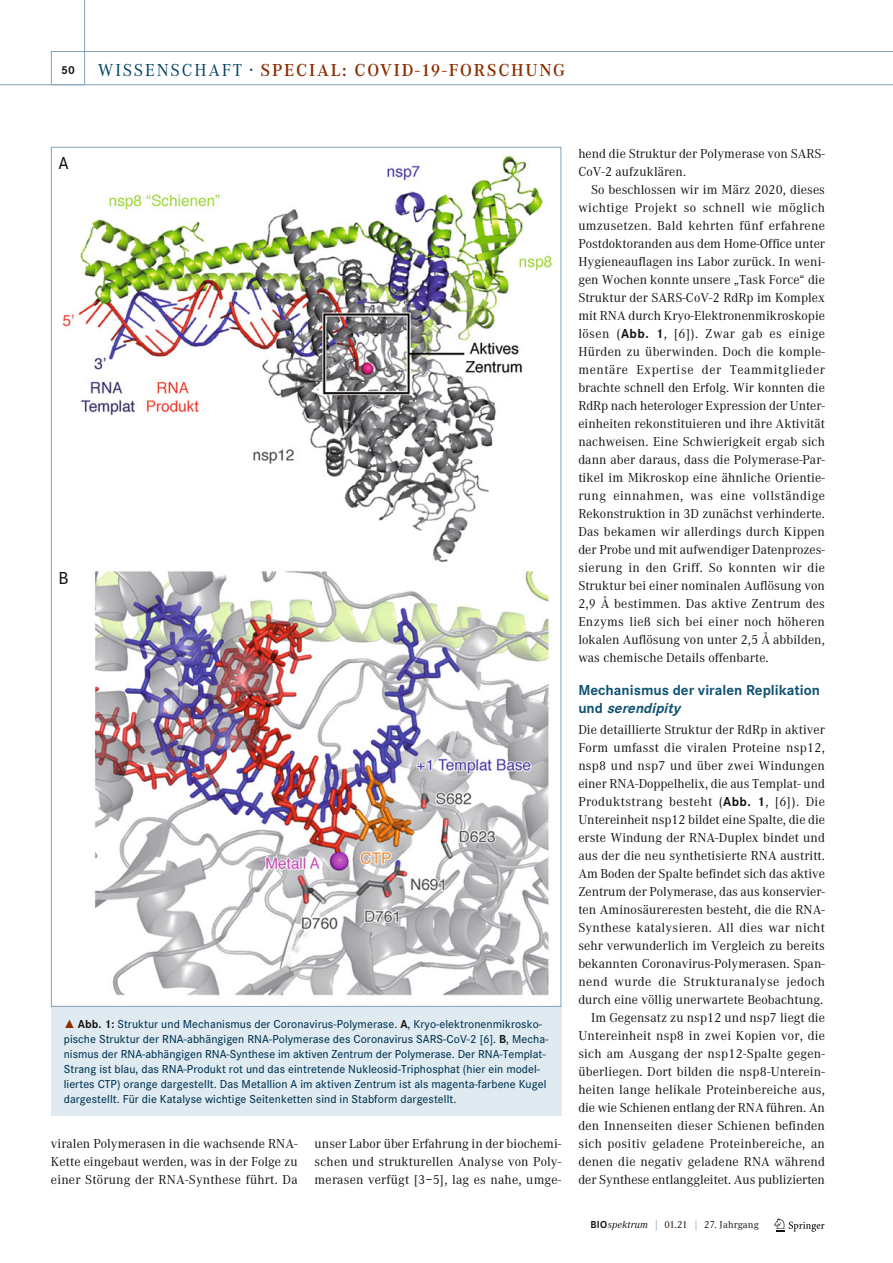
<style>
.page{position:relative;width:893px;height:1263px;background:#fff}
.page>*{position:absolute;margin:0;border:0;box-sizing:border-box;transform-origin:0 0}
.t1{font:600 18px "Corporate A";letter-spacing:.1em;color:#8d2d00}
.t2{font:500 18px "Corporate S";color:#131413}
.t3{font:700 15px/18px "Corporate S";color:#115273}
.t4{font:13.5px/18px "Corporate A";letter-spacing:.005em;color:#131413;text-align:justify}
.t5{font:500 12px/15px "Corporate S";letter-spacing:.005em;color:#003252}
.t6{font:700 12px "Corporate S";color:#131413}
.t7{font:10.5px "Corporate A";letter-spacing:.015em;color:#131413}
.s1{font-weight:400;color:#004264}
.s2{font-family:"The Sans Expert";font-weight:400;color:#8d2d00}
.s3{font-weight:700;color:#131413}
.s4{font-family:"Corporate S";font-weight:700}
.s5{font-style:italic}
.s6{color:#658ba6}
</style>
<div class="page">
<svg style="left:774px;top:1218px;width:50px;height:14px"></svg>
<div style="left:51px;top:1007px;width:510px;height:109px;background:#dfebf1"></div>
<img style="left:62px;top:154px;width:490px;height:842px">
<svg style="left:0;top:0;width:85px;height:85px"></svg>
<div style="left:51px;top:51px;width:842px;height:34px;border:1px solid #84a2ba"></div>
<p class="t6" style="left:61px;top:66px;width:15px">50</p>
<h1 class="t1" style="left:98px;top:63px;width:469px"><span class="s1">WISSENSCHAFT ·</span> SPECIAL: COVID-19-FORSCHUNG</h1>
<h1 class="t2" style="left:58px;top:156px;width:12px">A</h1>
<h1 class="t2" style="left:58px;top:571px;width:12px">B</h1>
<p class="t5" style="left:64px;top:1018px;width:486px"><span class="s2">˚</span> <span class="s3">Abb. 1:</span> Struktur und Mechanismus der Coronavirus-Polymerase. <span class="s3">A</span>, Kryo-elektronenmikrosko&shy;pische Struktur der RNA-abhängigen RNA-Polymerase des Coronavirus SARS-CoV-2 [6]. <span class="s3">B</span>, Mecha&shy;nismus der RNA-abhängigen RNA-Synthese im aktiven Zentrum der Polymerase. Der RNA-Templat-Strang ist blau, das RNA-Produkt rot und das eintretende Nukleosid-Triphosphat (hier ein model&shy;liertes CTP) orange dargestellt. Das Metallion A im aktiven Zentrum ist als magenta-farbene Kugel dargestellt. Für die Katalyse wichtige Seitenketten sind in Stabform dargestellt.</p>
<p class="t4" style="left:51px;top:1136px;width:248px">viralen Polymerasen in die wachsende RNA-Kette eingebaut werden, was in der Folge zu einer Störung der RNA-Synthese führt. Da</p>
<p class="t4" style="left:315px;top:1136px;width:248px">unser Labor über Erfahrung in der biochemi&shy;schen und strukturellen Analyse von Poly&shy;merasen verfügt [3–5], lag es nahe, umge-</p>
<p class="t4" style="left:578px;top:146px;width:248px">hend die Struktur der Polymerase von SARS-<br>CoV-2 aufzuklären.</p>
<p class="t4" style="left:578px;top:182px;width:248px;text-indent:13px">So beschlossen wir im März 2020, dieses wichtige Projekt so schnell wie möglich umzusetzen. Bald kehrten fünf erfahrene Postdoktoranden aus dem Home-Office unter Hygieneauflagen ins Labor zurück. In weni&shy;gen Wochen konnte unsere „Task Force“ die Struktur der SARS-CoV-2 RdRp im Komplex mit RNA durch Kryo-Elektronenmikroskopie lösen (<span class="s4">Abb. 1</span>, [6]). Zwar gab es einige Hürden zu überwinden. Doch die komple&shy;mentäre Expertise der Teammitglieder brachte schnell den Erfolg. Wir konnten die RdRp nach heterologer Expression der Unter&shy;einheiten rekonstituieren und ihre Aktivität nachweisen. Eine Schwierigkeit ergab sich dann aber daraus, dass die Polymerase-Par&shy;tikel im Mikroskop eine ähnliche Orientie&shy;rung einnahmen, was eine vollständige Rekonstruktion in 3D zunächst verhinderte.<br>Das bekamen wir allerdings durch Kippen der Probe und mit aufwendiger Datenprozes&shy;sierung in den Griff. So konnten wir die Struktur bei einer nominalen Auflösung von 2,9 Å bestimmen. Das aktive Zentrum des Enzyms ließ sich bei einer noch höheren lokalen Auflösung von unter 2,5 Å abbilden, was chemische Details offenbarte.</p>
<p class="t3" style="left:578px;top:683px;width:243px">Mechanismus der viralen Replikation u n d <span class="s5">serendipity</span></p>
<p class="t4" style="left:578px;top:722px;width:248px;text-align:right">Die detaillierte Struktur der RdRp in aktiver Form umfasst die viralen Proteine nsp12, nsp8 und nsp7 und über zwei Windungen einer RNA-Doppelhelix, die aus Templat- und Produktstrang besteht (<span class="s4">Abb. 1</span>, [6]). Die Untereinheit nsp12 bildet eine Spalte, die die erste Windung der RNA-Duplex bindet und aus der die neu synthetisierte RNA austritt.<br>Am Boden der Spalte befindet sich das aktive Zentrum der Polymerase, das aus konservier&shy;ten Aminosäureresten besteht, die die RNA-Synthese katalysieren. All dies war nicht sehr verwunderlich im Vergleich zu bereits bekannten Coronavirus-Polymerasen. Span&shy;nend wurde die Strukturanalyse jedoch durch eine völlig unerwartete Beobachtung.<br>Im Gegensatz zu nsp12 und nsp7 liegt die Untereinheit nsp8 in zwei Kopien vor, die sich am Ausgang der nsp12-Spalte gegen&shy;überliegen. Dort bilden die nsp8-Unterein&shy;heiten lange helikale Proteinbereiche aus, die wie Schienen entlang der RNA führen. An den Innenseiten dieser Schienen befinden sich positiv geladene Proteinbereiche, an denen die negativ geladene RNA während der Synthese entlanggleitet. Aus publizierten</p>
<p class="t7" style="left:591px;top:1221px;width:170px"><span class="s4">BIO</span><span class="s5">spektrum</span> <span class="s6">|</span> 01.21 <span class="s6">|</span> 27. Jahrgang</p>
</div>
